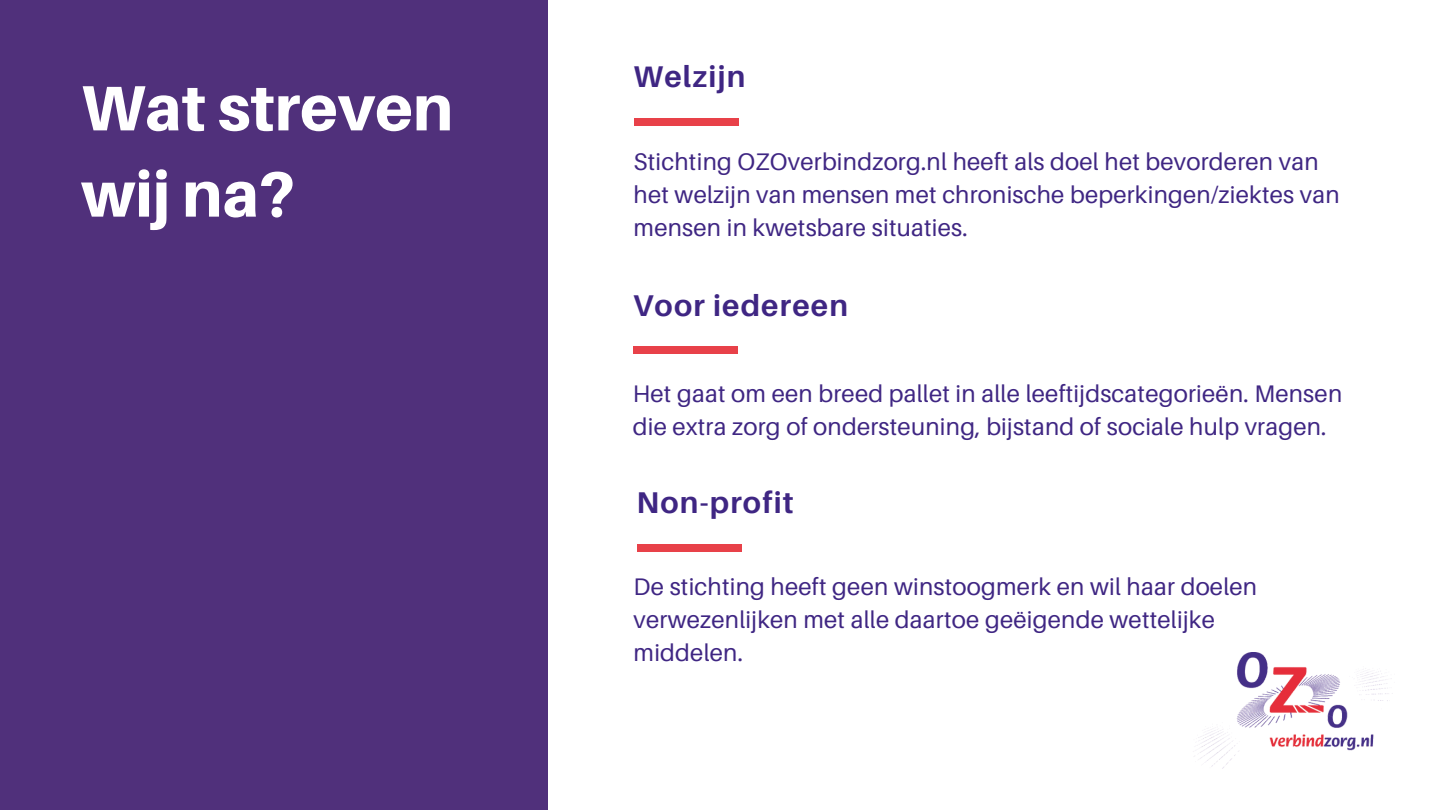
<style>
.page{position:relative;width:1440px;height:810px;background:#fff}
.page>*{position:absolute;margin:0;border:0;box-sizing:border-box;transform-origin:0 0}
.t1{font:800 64px/86.2px "Aileron";color:#fff}
.t2{font:700 30px "Aileron";letter-spacing:.04em;color:#3f2683}
.t3{font:24px/33px "Aileron";letter-spacing:.01em;color:#3f2683}
</style>
<div class="page">
<div style="left:0;top:0;width:548px;height:810px;background:#50307b"></div>
<div style="left:634px;top:118px;width:105px;height:7px;background:#e84149"></div>
<div style="left:633px;top:346px;width:105px;height:8px;background:#e84149"></div>
<div style="left:637px;top:544px;width:105px;height:7px;background:#e84149"></div>
<img style="left:1193px;top:652px;width:200px;height:116px">
<p class="t1" style="left:81px;top:64px;width:374px">Wat streven wij na?</p>
<h1 class="t2" style="left:634px;top:58px;width:113px">Welzijn</h1>
<h2 class="t3" style="left:634px;top:144px;width:708px">Stichting OZOverbindzorg.nl heeft als doel het bevorderen van het welzijn van mensen met chronische beperkingen/ziektes van mensen in kwetsbare situaties.</h2>
<p class="t2" style="left:633px;top:287px;width:217px">Voor iedereen</p>
<p class="t3" style="left:633px;top:377px;width:711px">Het gaat om een breed pallet in alle leeftijdscategorieën. Mensen die extra zorg of ondersteuning, bijstand of sociale hulp vragen.</p>
<h2 class="t2" style="left:637px;top:484px;width:159px">Non-profit</h2>
<p class="t3" style="left:634px;top:569px;width:625px">De stichting heeft geen winstoogmerk en wil haar doelen verwezenlijken met alle daartoe geëigende wettelijke</p>
<p class="t3" style="left:634px;top:635px;width:111px">middelen.</p>
</div>
